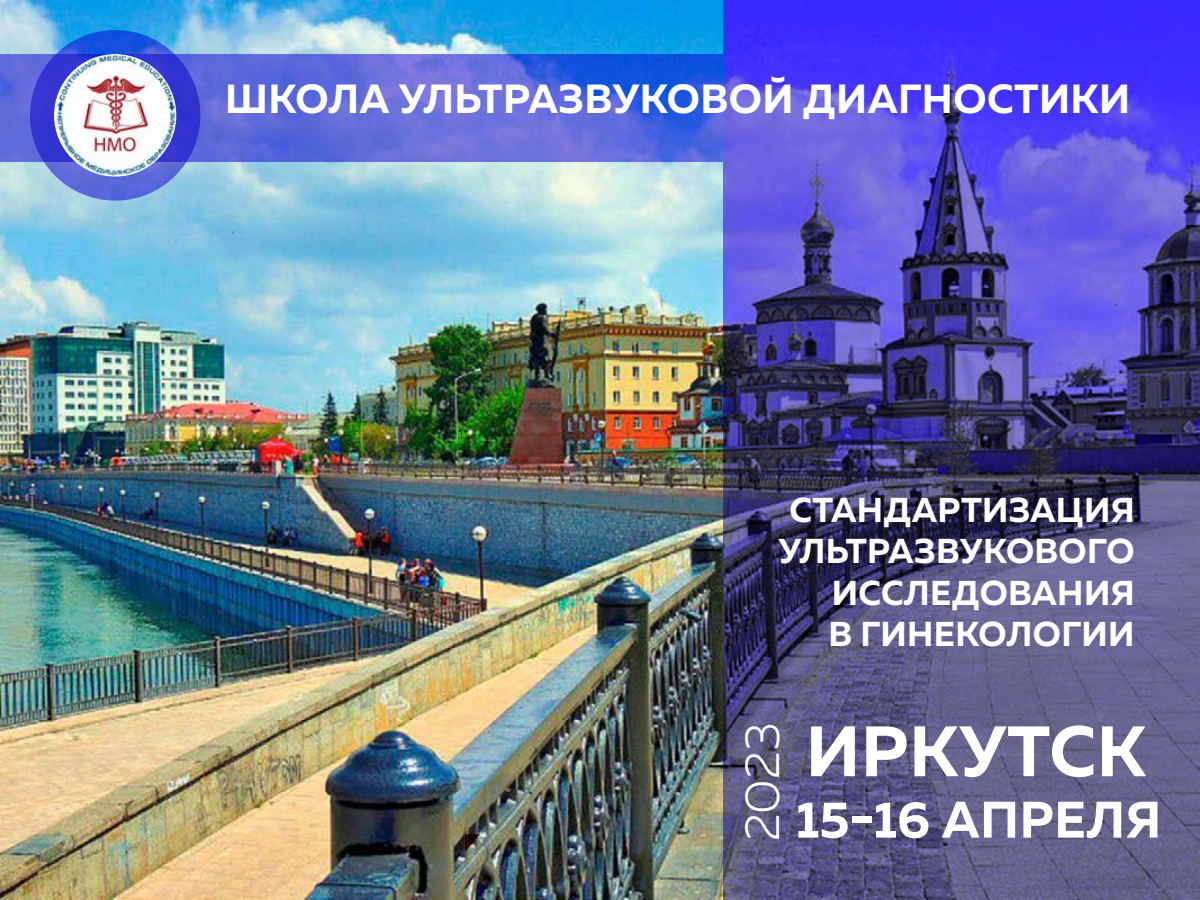
<style>
.page{position:relative;width:1200px;height:900px;background:#fff}
.page>*{position:absolute;margin:0;border:0;box-sizing:border-box;transform-origin:0 0}
.t1{font:700 71.25px "Muller";letter-spacing:.01em;color:#fff}
.t2{font:700 51.3px "Muller";letter-spacing:.01em;color:#fff}
.t3{font:300 49.05px "Muller";color:#fff}
.t4{font:700 40.65px "Muller";letter-spacing:.01em;color:#fff}
.t5{font:700 34.5px/41.4px "Muller";letter-spacing:.01em;color:#fff;text-align:right}
</style>
<div class="page">
<img style="left:0;top:0;width:723px;height:900px">
<svg style="left:0;top:54px;width:723px;height:108px;background:#5567db"></svg>
<img style="left:54px;top:54px;width:122px;height:123px;border-radius:61px">
<div style="left:30px;top:30px;width:170px;height:171px;border:24px solid #867cf3;border-radius:50%"></div>
<svg style="left:465px;top:834px;width:15px;height:18px"></svg>
<svg style="left:725px;top:0;width:475px;height:900px;background:#4f499c"></svg>
<p class="t4" style="left:225px;top:73px;width:906px">ШКОЛА УЛЬТРАЗВУКОВОЙ ДИАГНОСТИКИ</p>
<p class="t5" style="left:779px;top:489px;width:358px">СТАНДАРТИЗАЦИЯ<br>УЛЬТРАЗВУКОВОГО<br>ИССЛЕДОВАНИЯ<br>В ГИНЕКОЛОГИИ</p>
<h3 class="t3" style="left:733px;top:841px;width:120px;rotate:-90deg">2023</h3>
<h1 class="t1" style="left:806px;top:707px;width:342px">ИРКУТСК</h1>
<h2 class="t2" style="left:796px;top:788px;width:367px">15-16 АПРЕЛЯ</h2>
</div>
